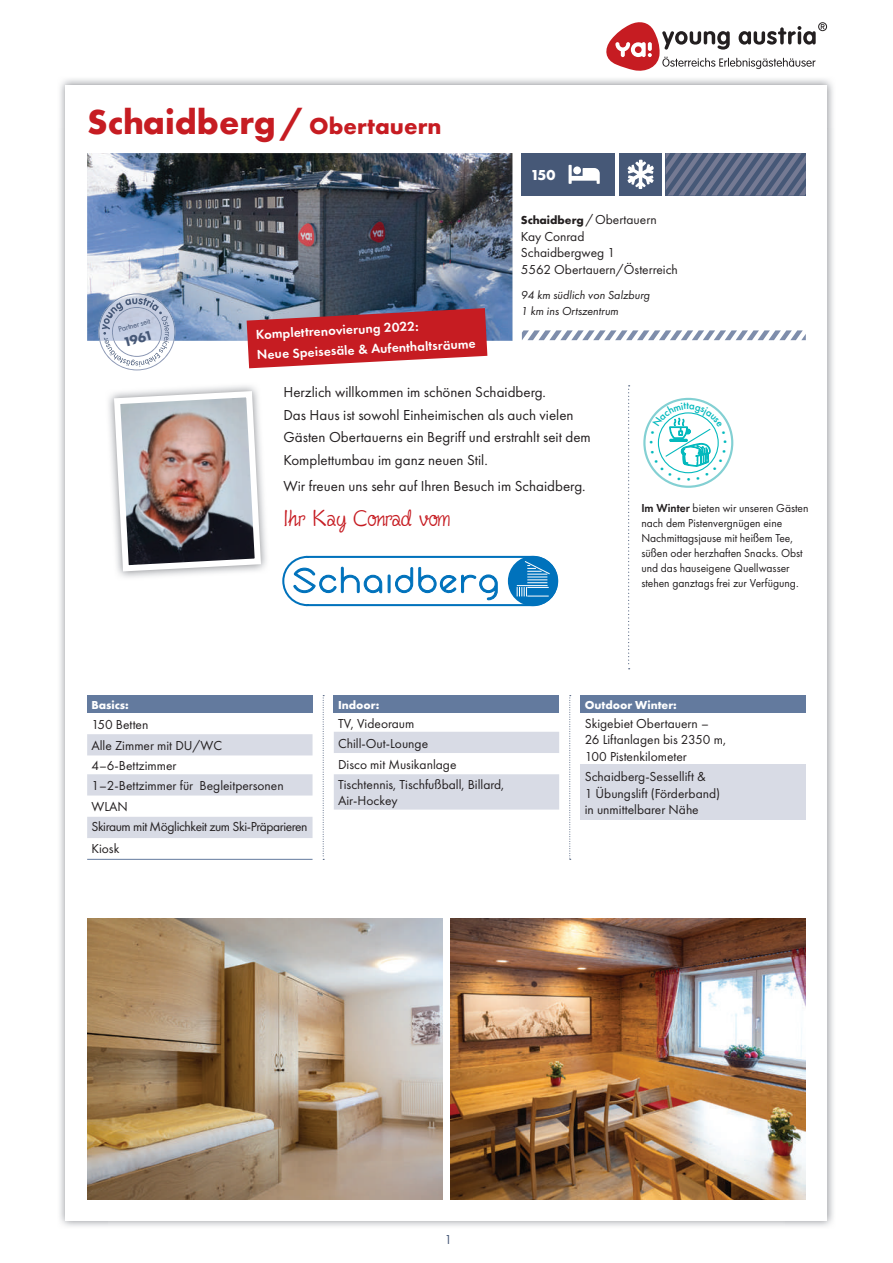
<style>
.page{position:relative;width:893px;height:1263px;background:#fff}
.page>*{position:absolute;margin:0;border:0;box-sizing:border-box;transform-origin:0 0}
.t1{font:700 36px "Futura PT";color:#c61c22}
.t2{font:25.5px "Fineliner Script";letter-spacing:.01em;color:#c61c22}
.t3{font:15px/22.5px "Futura PT";color:#231f20}
.t4{font:700 15px "Futura PT";color:#fff}
.t5{font:700 13.65px "Futura PT";color:#465877}
.t6{font:13.5px/16.5px "Futura PT";color:#231f20}
.t7{font:600 13.5px/20.4px "Futura PT";color:#fff}
.t8{font:13.5px "Futura PT";color:#465877}
.t9{font:12px/15px "Futura PT";color:#231f20;scale:.96 1}
.t10{font:italic 12px/16.5px "Futura PT";color:#231f20}
.t11{font:700 12px "Futura PT";color:#fff}
.t12{font:8.1px "Futura PT";color:#465877}
.s1{font-size:24px}
.s2{font-weight:700;font-size:12px}
.s3{font-weight:600}
</style>
<div class="page">
<img style="left:60px;top:79px;width:773px;height:49px">
<img style="left:59px;top:128px;width:50px;height:1098px">
<img style="left:784px;top:128px;width:50px;height:1098px">
<div style="left:66px;top:85px;width:761px;height:1135px;background:#fff"></div>
<div style="left:522px;top:153px;width:93px;height:43px;background:#465877"></div>
<div style="left:619px;top:153px;width:43px;height:43px;background:#465877"></div>
<svg style="left:666px;top:153px;width:140px;height:43px;background:#5d6884"></svg>
<svg style="left:606px;top:22px;width:221px;height:49px"></svg>
<svg style="left:569px;top:165px;width:31px;height:19px"></svg>
<svg style="left:627px;top:160px;width:27px;height:29px"></svg>
<img style="left:87px;top:153px;width:425px;height:188px">
<img style="left:95px;top:293px;width:81px;height:48px">
<svg style="left:99px;top:298px;width:75px;height:72px"></svg>
<div style="left:282px;top:556px;width:276px;height:50px;border:2px solid #0072bc;border-radius:24px"></div>
<svg style="left:294px;top:566px;width:204px;height:35px"></svg>
<div style="left:509px;top:557px;width:48px;height:48px;background:#0072bc;border-radius:50%"></div>
<div style="left:508px;top:556px;width:50px;height:50px;border:2px solid #0072bc;border-radius:50%"></div>
<svg style="left:517px;top:560px;width:34px;height:37px"></svg>
<img style="left:451px;top:918px;width:355px;height:281px">
<img style="left:87px;top:918px;width:355px;height:281px">
<svg style="left:522px;top:330px;width:284px;height:10px"></svg>
<div style="left:334px;top:695px;width:225px;height:18px;background:#637a9e"></div>
<svg style="left:334px;top:732px;width:225px;height:77px"></svg>
<div style="left:87px;top:695px;width:226px;height:18px;background:#637a9e"></div>
<svg style="left:87px;top:734px;width:226px;height:104px"></svg>
<hr style="left:87px;top:859px;width:226px;height:1px;background:#637a9e">
<div style="left:580px;top:695px;width:226px;height:18px;background:#637a9e"></div>
<div style="left:580px;top:765px;width:226px;height:55px;background:#d8dbe5"></div>
<svg style="left:323px;top:695px;width:1px;height:165px"></svg>
<svg style="left:569px;top:695px;width:2px;height:165px"></svg>
<img style="left:108px;top:385px;width:159px;height:193px">
<img style="left:111px;top:388px;width:153px;height:187px">
<svg style="left:247px;top:308px;width:240px;height:60px;background:#c23e46"></svg>
<svg style="left:628px;top:385px;width:2px;height:284px"></svg>
<svg style="left:643px;top:398px;width:90px;height:90px"></svg>
<h1 class="t1" style="left:87px;top:99px;width:356px">Schaidberg / <span class="s1">Obertauern</span></h1>
<p class="t12" style="left:117px;top:324px;width:34px;rotate:-15deg">Partner seit</p>
<p class="t5" style="left:121px;top:334px;width:31px;rotate:-15deg">1961</p>
<p class="t7" style="left:255px;top:324px;width:221px;rotate:-3deg">Komplettrenovierung 2022:<br>Neue Speisesäle &amp; Aufenthaltsräume</p>
<p class="t4" style="left:530px;top:165px;width:27px">150</p>
<p class="t6" style="left:521px;top:211px;width:159px"><span class="s2">Schaidberg</span> / Obertauern<br>Kay Conrad<br>Schaidbergweg 1<br>5562 Obertauern/Österreich</p>
<p class="t10" style="left:521px;top:286px;width:130px">94 km südlich von Salzburg<br>1 km ins Ortszentrum</p>
<p class="t3" style="left:283px;top:381px;width:309px">Herzlich willkommen im schönen Schaidberg.<br>Das Haus ist sowohl Einheimischen als auch vielen Gästen Obertauerns ein Begriff und erstrahlt seit dem Komplettumbau im ganz neuen Stil.</p>
<p class="t3" style="left:283px;top:475px;width:304px">Wir freuen uns sehr auf Ihren Besuch im Schaidberg.</p>
<h2 class="t2" style="left:283px;top:505px;width:168px">Ihr Kay Conrad vom</h2>
<p class="t9" style="left:641px;top:500px;width:176px"><span class="s3">Im Winter</span> bieten wir unseren Gästen nach dem Pistenvergnügen eine Nachmittagsjause mit heißem Tee, süßen oder herzhaften Snacks. Obst und das hauseigene Quellwasser stehen ganztags frei zur Verfügung.</p>
<p class="t11" style="left:91px;top:697px;width:39px">Basics:</p>
<p class="t6" style="left:91px;top:714px;width:218px;line-height:20.7px">150 Betten<br>Alle Zimmer mit DU/WC<br>4–6-Bettzimmer<br>1–2-Bettzimmer für Begleitpersonen<br>WLAN<br>Skiraum mit Möglichkeit zum Ski-Präparieren<br>Kiosk</p>
<p class="t11" style="left:338px;top:697px;width:43px">Indoor:</p>
<p class="t6" style="left:338px;top:713px;width:168px;line-height:20.4px">TV, Videoraum<br>Chill-Out-Lounge<br>Disco mit Musikanlage<br>Tischtennis, Tischfußball, Billard,</p>
<p class="t6" style="left:338px;top:792px;width:61px">Air-Hockey</p>
<p class="t11" style="left:585px;top:697px;width:94px">Outdoor Winter:</p>
<p class="t6" style="left:585px;top:715px;width:143px">Skigebiet Obertauern –<br>26 Liftanlagen bis 2350 m,<br>100 Pistenkilometer</p>
<p class="t6" style="left:585px;top:768px;width:137px">Schaidberg-Sessellift &amp;<br>1 Übungslift (Förderband) in unmittelbarer Nähe</p>
<p class="t8" style="left:444px;top:1231px;width:9px">1</p>
</div>
